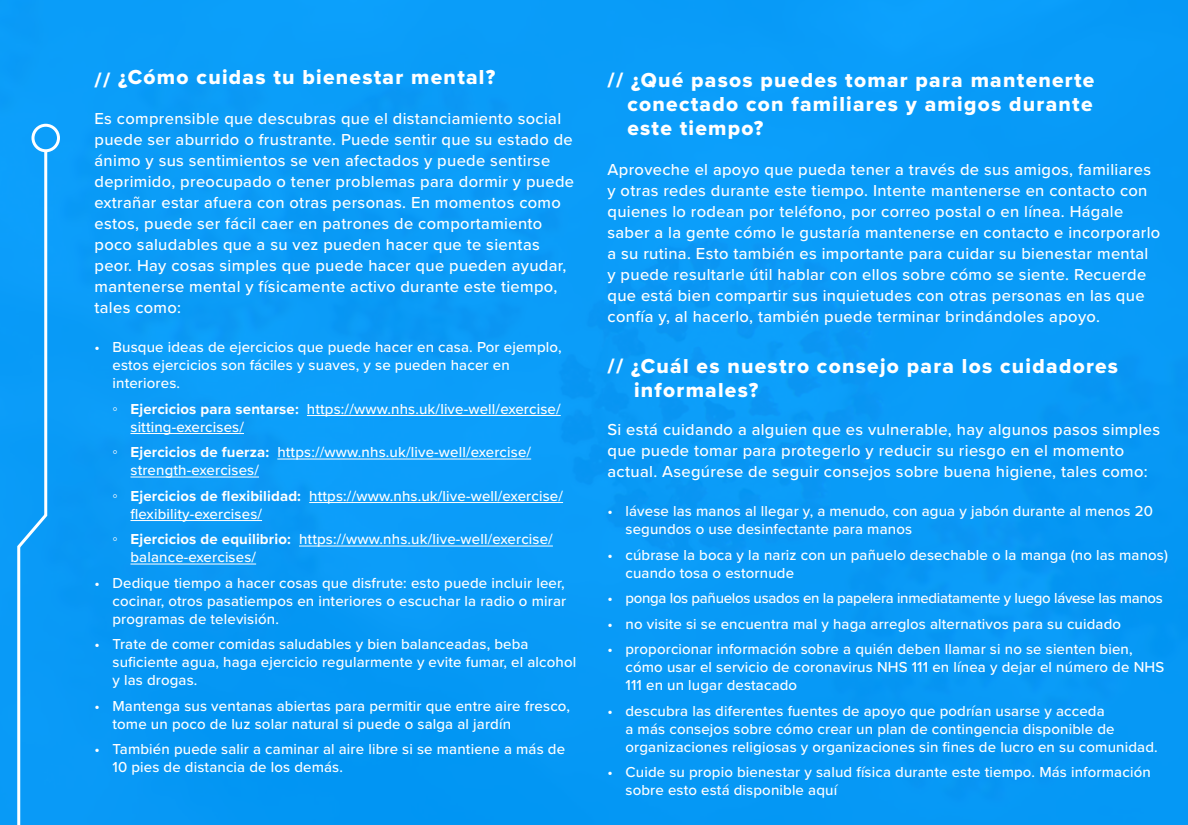
<style>
.page{position:relative;width:1188px;height:825px;background:#099af7}
.page>*{position:absolute;margin:0;border:0;box-sizing:border-box;transform-origin:0 0}
.t1{font:21px/24px "Proxima Nova Extrabld";letter-spacing:.06em;color:#fff;text-align:justify}
.t2{font:500 16.5px/21px "Proxima Nova";letter-spacing:.02em;color:#fff}
.t3{font:500 15px/18px "Proxima Nova";letter-spacing:.01em;color:#fff}
.t4{font:500 15px "Proxima Nova";letter-spacing:-.02em;color:#fff}
.s1{font-family:"Arial";font-weight:400}
.s2{font-weight:700}
</style>
<div class="page">
<svg style="left:17px;top:148px;width:31px;height:677px"></svg>
<div style="left:32px;top:124px;width:28px;height:28px;border:3px solid #fff;border-radius:50%"></div>
<hr style="left:307px;top:415px;width:254px;height:1px;background:#fff">
<hr style="left:130px;top:433px;width:114px;height:1px;background:#fff">
<hr style="left:277px;top:459px;width:254px;height:1px;background:#fff">
<hr style="left:130px;top:477px;width:129px;height:1px;background:#fff">
<hr style="left:309px;top:502px;width:254px;height:1px;background:#fff">
<hr style="left:130px;top:520px;width:132px;height:1px;background:#fff">
<hr style="left:299px;top:546px;width:254px;height:1px;background:#fff">
<hr style="left:130px;top:564px;width:126px;height:1px;background:#fff">
<h1 class="t1" style="left:94px;top:66px;width:402px">// ¿Cómo cuidas tu bienestar mental?</h1>
<p class="t2" style="left:94px;top:108px;width:481px">Es comprensible que descubras que el distanciamiento social puede ser aburrido o frustrante. Puede sentir que su estado de ánimo y sus sentimientos se ven afectados y puede sentirse deprimido, preocupado o tener problemas para dormir y puede extrañar estar afuera con otras personas. En momentos como estos, puede ser fácil caer en patrones de comportamiento poco saludables que a su vez pueden hacer que te sientas peor. Hay cosas simples que puede hacer que pueden ayudar, mantenerse mental y físicamente activo durante este tiempo, tales como:</p>
<p class="t3" style="left:112px;top:338px;width:451px;text-indent:-18px">• Busque ideas de ejercicios que puede hacer en casa. Por ejemplo, estos ejercicios son fáciles y suaves, y se pueden hacer en interiores.</p>
<p class="t3" style="left:131px;top:400px;width:432px;text-indent:-18px"><span class="s1">◦</span> <span class="s2">Ejercicios para sentarse:</span> https://www.nhs.uk/live-well/exercise/ sitting-exercises/</p>
<p class="t3" style="left:131px;top:443px;width:402px;text-indent:-18px"><span class="s1">◦</span> <span class="s2">Ejercicios de fuerza:</span> https://www.nhs.uk/live-well/exercise/ strength-exercises/</p>
<p class="t3" style="left:131px;top:487px;width:434px;text-indent:-18px"><span class="s1">◦</span> <span class="s2">Ejercicios de flexibilidad:</span> https://www.nhs.uk/live-well/exercise/ flexibility-exercises/</p>
<p class="t3" style="left:131px;top:530px;width:424px;text-indent:-18px"><span class="s1">◦</span> <span class="s2">Ejercicios de equilibrio:</span> https://www.nhs.uk/live-well/exercise/ balance-exercises/</p>
<p class="t3" style="left:113px;top:574px;width:455px;text-align:justify;text-indent:-18px">• Dedique tiempo a hacer cosas que disfrute: esto puede incluir leer, cocinar, otros pasatiempos en interiores o escuchar la radio o mirar programas de televisión.</p>
<p class="t3" style="left:113px;top:635px;width:465px;text-indent:-18px">• Trate de comer comidas saludables y bien balanceadas, beba suficiente agua, haga ejercicio regularmente y evite fumar, el alcohol y las drogas.</p>
<p class="t3" style="left:113px;top:697px;width:459px;text-indent:-18px">• Mantenga sus ventanas abiertas para permitir que entre aire fresco, tome un poco de luz solar natural si puede o salga al jardín</p>
<p class="t3" style="left:113px;top:740px;width:454px;text-indent:-18px">• También puede salir a caminar al aire libre si se mantiene a más de<br>10 pies de distancia de los demás.</p>
<h1 class="t1" style="left:627px;top:69px;width:468px;text-indent:-20px">// ¿Qué pasos puedes tomar para mantenerte conectado con familiares y amigos durante este tiempo?</h1>
<p class="t2" style="left:608px;top:159px;width:554px">Aproveche el apoyo que pueda tener a través de sus amigos, familiares y otras redes durante este tiempo. Intente mantenerse en contacto con quienes lo rodean por teléfono, por correo postal o en línea. Hágale saber a la gente cómo le gustaría mantenerse en contacto e incorporarlo a su rutina. Esto también es importante para cuidar su bienestar mental y puede resultarle útil hablar con ellos sobre cómo se siente. Recuerde que está bien compartir sus inquietudes con otras personas en las que confía y, al hacerlo, también puede terminar brindándoles apoyo.</p>
<h1 class="t1" style="left:634px;top:355px;width:486px;text-indent:-27px">// ¿Cuál es nuestro consejo para los cuidadores informales?</h1>
<p class="t2" style="left:608px;top:419px;width:554px">Si está cuidando a alguien que es vulnerable, hay algunos pasos simples que puede tomar para protegerlo y reducir su riesgo en el momento actual. Asegúrese de seguir consejos sobre buena higiene, tales como:</p>
<p class="t3" style="left:626px;top:502px;width:529px;text-indent:-18px">• lávese las manos al llegar y, a menudo, con agua y jabón durante al menos 20 segundos o use desinfectante para manos</p>
<p class="t3" style="left:626px;top:546px;width:544px;text-indent:-18px">• cúbrase la boca y la nariz con un pañuelo desechable o la manga (no las manos) cuando tosa o estornude</p>
<p class="t4" style="left:608px;top:589px;width:557px">• ponga los pañuelos usados en la papelera inmediatamente y luego lávese las manos</p>
<p class="t3" style="left:608px;top:615px;width:515px">• no visite si se encuentra mal y haga arreglos alternativos para su cuidado</p>
<p class="t3" style="left:626px;top:640px;width:540px;text-indent:-18px">• proporcionar información sobre a quién deben llamar si no se sienten bien, cómo usar el servicio de coronavirus NHS 111 en línea y dejar el número de NHS<br>111 en un lugar destacado</p>
<p class="t3" style="left:626px;top:702px;width:534px;text-indent:-18px">• descubra las diferentes fuentes de apoyo que podrían usarse y acceda<br>a más consejos sobre cómo crear un plan de contingencia disponible de organizaciones religiosas y organizaciones sin fines de lucro en su comunidad.</p>
<p class="t3" style="left:626px;top:763px;width:527px;text-indent:-18px">• Cuide su propio bienestar y salud física durante este tiempo. Más información sobre esto está disponible aquí</p>
</div>
